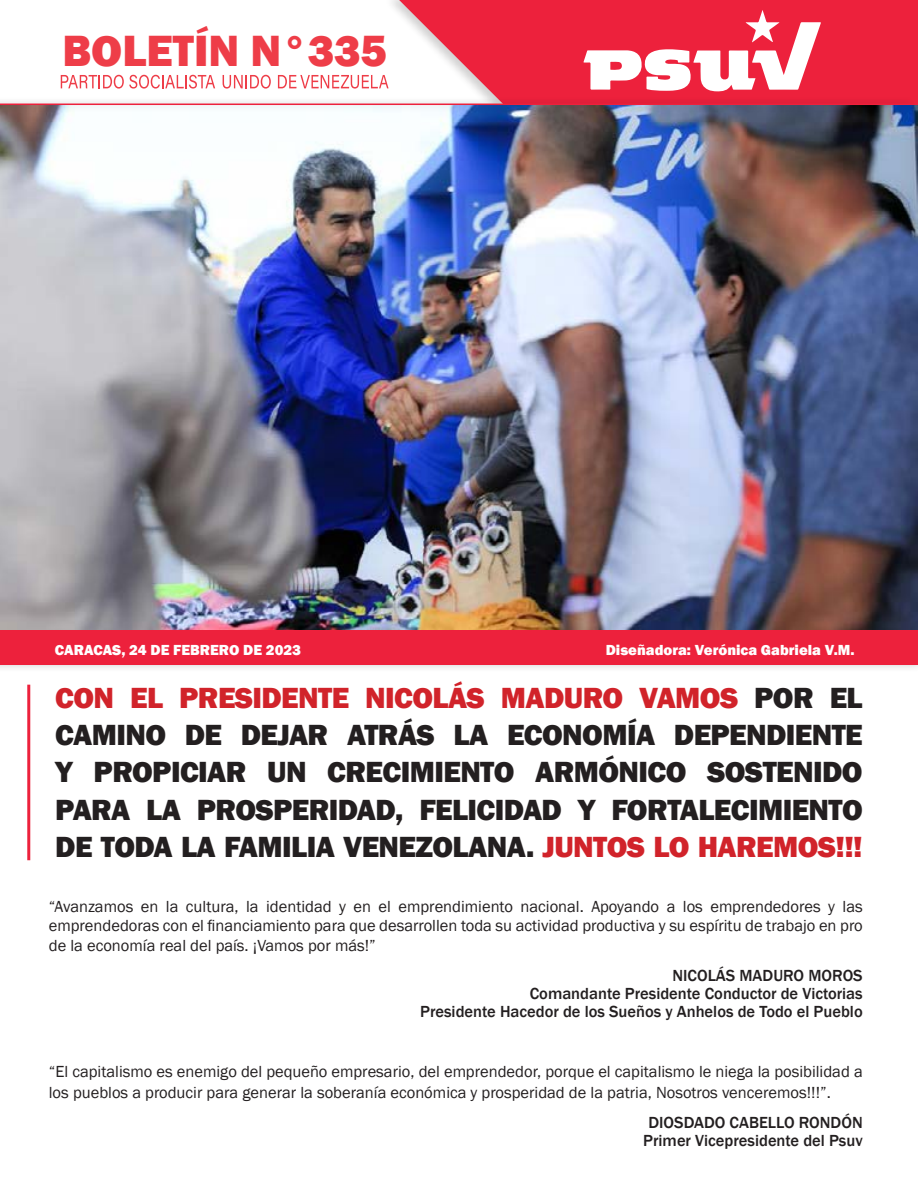
<style>
.page{position:relative;width:918px;height:1188px;background:#fff}
.page>*{position:absolute;margin:0;border:0;box-sizing:border-box;transform-origin:0 0}
.t1{font:800 45px "Franklin Gothic";color:#ee3d48}
.t2{font:800 30px/37.2px "Franklin Gothic";letter-spacing:-.02em;color:#231f20;text-align:justify}
.t3{font:16.5px/19.5px "Franklin Gothic";color:#231f20;text-align:justify}
.t4{font:500 16.5px "Franklin Gothic";color:#231f20}
.t5{font:800 15px "Franklin Gothic";color:#fff}
.s1{color:#d1232a}
</style>
<div class="page">
<div style="left:0;top:193px;width:918px;height:472px;background:#ed213c"></div>
<hr style="left:27px;top:685px;width:3px;height:175px;background:#ed213c">
<svg style="left:399px;top:0;width:519px;height:105px;background:#ee4158"></svg>
<svg style="left:61px;top:75px;width:154px;height:14px"></svg>
<svg style="left:223px;top:75px;width:48px;height:14px"></svg>
<svg style="left:278px;top:75px;width:111px;height:14px"></svg>
<svg style="left:583px;top:10px;width:238px;height:82px"></svg>
<img style="left:0;top:105px;width:918px;height:524px">
<div style="left:0;top:95px;width:916px;height:18px;background:#231f20;opacity:.21"></div>
<hr style="left:0;top:104px;width:917px;height:1px;background:#ed213c">
<p class="t1" style="left:62px;top:22px;width:326px">BOLETÍN N°335</p>
<p class="t5" style="left:55px;top:640px;width:248px">CARACAS, 24 DE FEBRERO DE 2023</p>
<p class="t5" style="left:606px;top:640px;width:250px">Diseñadora: Verónica Gabriela V.M.</p>
<p class="t2" style="left:55px;top:679px;width:809px"><span class="s1">CON EL PRESIDENTE NICOLÁS MADURO VAMOS</span> POR EL CAMINO DE DEJAR ATRÁS LA ECONOMÍA DEPENDIENTE Y PROPICIAR UN CRECIMIENTO ARMÓNICO SOSTENIDO PARA LA PROSPERIDAD, FELICIDAD Y FORTALECIMIENTO DE TODA LA FAMILIA VENEZOLANA. <span class="s1">JUNTOS LO HAREMOS!!!</span></p>
<p class="t3" style="left:49px;top:897px;width:815px">“Avanzamos en la cultura, la identidad y en el emprendimiento nacional. Apoyando a los emprendedores y las emprendedoras con el financiamiento para que desarrollen toda su actividad productiva y su espíritu de trabajo en pro de la economía real del país. ¡Vamos por más!”</p>
<p class="t4" style="left:672px;top:965px;width:192px">NICOLÁS MADURO MOROS</p>
<p class="t4" style="left:530px;top:983px;width:334px">Comandante Presidente Conductor de Victorias</p>
<p class="t4" style="left:420px;top:1001px;width:444px">Presidente Hacedor de los Sueños y Anhelos de Todo el Pueblo</p>
<p class="t3" style="left:49px;top:1061px;width:815px;line-height:21px">“El capitalismo es enemigo del pequeño empresario, del emprendedor, porque el capitalismo le niega la posibilidad a los pueblos a producir para generar la soberanía económica y prosperidad de la patria, Nosotros venceremos!!!”.</p>
<p class="t4" style="left:648px;top:1112px;width:216px">DIOSDADO CABELLO RONDÓN</p>
<p class="t4" style="left:643px;top:1130px;width:221px">Primer Vicepresidente del Psuv</p>
</div>
